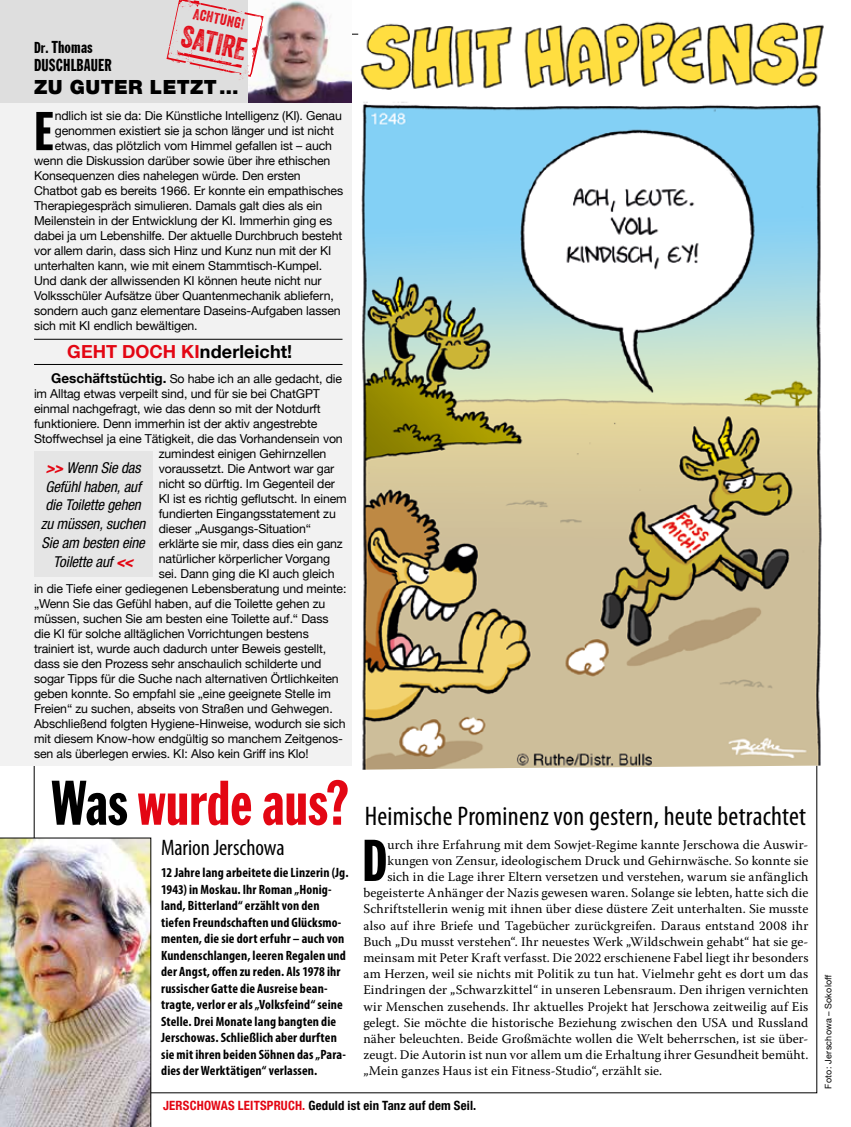
<style>
.page{position:relative;width:851px;height:1127px;background:#fff}
.page>*{position:absolute;margin:0;border:0;box-sizing:border-box;transform-origin:0 0}
.t1{font:66px "Franklin Extra Cond Gothic";color:#e30613}
.t2{font:61.8px "Franklin Extra Cond Gothic";color:#000}
.t3{font:57.3px "Franklin Extra Cond Gothic";color:#000}
.t4{font:29.85px "Veneer Two";color:#e30613}
.t5{font:condensed 27px "Myriad Pro";letter-spacing:.01em;color:#000}
.t6{font:condensed 22.5px "Myriad Pro";letter-spacing:-.005em;color:#000}
.t7{font:900 19.5px "Helvetica Neue LT Com";letter-spacing:.02em;color:#000}
.t8{font:700 18px "Helvetica Neue LT Com";letter-spacing:.005em;color:#000}
.t9{font:18px/18px "Franklin Extra Cond Gothic";letter-spacing:.01em;color:#000}
.t10{font:italic condensed 15px/18.8px "Helvetica Neue LT Com";letter-spacing:-.01em;color:#000;text-align:center}
.t11{font:14.85px "Veneer Two";color:#e30613}
.t12{font:700 condensed 13.5px/16.5px "Myriad Pro";letter-spacing:.01em;color:#000}
.t13{font:13.2px "Warnock Pro";letter-spacing:.01em;color:#000}
.t14{font:700 condensed 12.75px "Helvetica Neue LT Com";letter-spacing:.015em;color:#000}
.t15{font:12.3px "Helvetica Neue";letter-spacing:-.01em;color:#000}
.t16{font:9px "Helvetica Neue";letter-spacing:.025em;color:#000}
.s1{font-size:16.5px}
.s2{color:#e30613}
.s3{font-family:"Helvetica Neue LT Com";font-weight:700;font-size:13.5px}
.s4{font-weight:900;color:#e30613}
.s5{color:#000}
</style>
<div class="page">
<img style="left:358px;top:21px;width:466px;height:749px">
<img style="left:0;top:838px;width:151px;height:289px">
<div style="left:0;top:0;width:351px;height:765px;background:#f2f2f2"></div>
<hr style="left:34px;top:339px;width:308px;height:1px;background:#000">
<hr style="left:34px;top:364px;width:308px;height:1px;background:#000">
<div style="left:0;top:0;width:351px;height:102px;background:#dedede"></div>
<img style="left:249px;top:0;width:102px;height:102px">
<svg style="left:166px;top:0;width:97px;height:80px"></svg>
<div style="left:34px;top:451px;width:118px;height:126px;background:#e5e5e5"></div>
<p class="t11" style="left:195px;top:5px;width:54px;rotate:12deg">Achtung!</p>
<h3 class="t4" style="left:185px;top:18px;width:67px;rotate:12deg">SATIRE</h3>
<h3 class="t9" style="left:34px;top:38px;width:79px"><span class="s1">Dr.</span> Thomas<br>DUSCHLBAUER</h3>
<h3 class="t7" style="left:34px;top:75px;width:206px">ZU GUTER LETZT …</h3>
<h3 class="t3" style="left:34px;top:101px;width:21px">E</h3>
<p class="t15" style="left:55px;top:107px;width:288px">ndlich ist sie da: Die Künstliche Intelligenz (KI). Genau</p>
<p class="t15" style="left:55px;top:122px;width:280px">genommen existiert sie ja schon länger und ist nicht</p>
<p class="t15" style="left:55px;top:137px;width:279px">etwas, das plötzlich vom Himmel gefallen ist – auch</p>
<p class="t15" style="left:34px;top:152px;width:298px">wenn die Diskussion darüber sowie über ihre ethischen</p>
<p class="t15" style="left:34px;top:167px;width:268px">Konsequenzen dies nahelegen würde. Den ersten</p>
<p class="t15" style="left:34px;top:182px;width:310px">Chatbot gab es bereits 1966. Er konnte ein empathisches</p>
<p class="t15" style="left:34px;top:197px;width:290px">Therapiegespräch simulieren. Damals galt dies als ein</p>
<p class="t15" style="left:34px;top:212px;width:299px">Meilenstein in der Entwicklung der KI. Immerhin ging es</p>
<p class="t15" style="left:34px;top:227px;width:310px">dabei ja um Lebenshilfe. Der aktuelle Durchbruch besteht</p>
<p class="t15" style="left:34px;top:242px;width:299px">vor allem darin, dass sich Hinz und Kunz nun mit der KI</p>
<p class="t15" style="left:34px;top:257px;width:289px">unterhalten kann, wie mit einem Stammtisch-Kumpel.</p>
<p class="t15" style="left:34px;top:272px;width:289px">Und dank der allwissenden KI können heute nicht nur</p>
<p class="t15" style="left:34px;top:287px;width:301px">Volksschüler Aufsätze über Quantenmechanik abliefern,</p>
<p class="t15" style="left:34px;top:302px;width:308px">sondern auch ganz elementare Daseins-Aufgaben lassen</p>
<p class="t15" style="left:34px;top:317px;width:165px">sich mit KI endlich bewältigen.</p>
<h3 class="t8" style="left:67px;top:340px;width:226px"><span class="s2">GEHT DOCH KI</span>nderleicht!</h3>
<p class="t15" style="left:51px;top:370px;width:292px"><span class="s3">Geschäftstüchtig.</span> So habe ich an alle gedacht, die</p>
<p class="t15" style="left:34px;top:385px;width:287px">im Alltag etwas verpeilt sind, und für sie bei ChatGPT</p>
<p class="t15" style="left:34px;top:400px;width:288px">einmal nachgefragt, wie das denn so mit der Notdurft</p>
<p class="t15" style="left:34px;top:415px;width:285px">funktioniere. Denn immerhin ist der aktiv angestrebte</p>
<p class="t15" style="left:34px;top:430px;width:310px">Stoffwechsel ja eine Tätigkeit, die das Vorhandensein von</p>
<p class="t15" style="left:159px;top:445px;width:169px">zumindest einigen Gehirnzellen</p>
<p class="t15" style="left:159px;top:460px;width:177px">voraussetzt. Die Antwort war gar</p>
<p class="t15" style="left:159px;top:475px;width:178px">nicht so dürftig. Im Gegenteil der</p>
<p class="t15" style="left:159px;top:490px;width:189px">KI ist es richtig geflutscht. In einem</p>
<p class="t15" style="left:159px;top:505px;width:178px">fundierten Eingangsstatement zu</p>
<p class="t15" style="left:159px;top:520px;width:154px">dieser „Ausgangs-Situation“</p>
<p class="t15" style="left:159px;top:535px;width:185px">erklärte sie mir, dass dies ein ganz</p>
<p class="t15" style="left:159px;top:550px;width:173px">natürlicher körperlicher Vorgang</p>
<p class="t15" style="left:159px;top:565px;width:177px">sei. Dann ging die KI auch gleich</p>
<p class="t15" style="left:34px;top:580px;width:314px">in die Tiefe einer gediegenen Lebensberatung und meinte:</p>
<p class="t15" style="left:34px;top:595px;width:293px">„Wenn Sie das Gefühl haben, auf die Toilette gehen zu</p>
<p class="t15" style="left:34px;top:610px;width:296px">müssen, suchen Sie am besten eine Toilette auf.“ Dass</p>
<p class="t15" style="left:34px;top:625px;width:276px">die KI für solche alltäglichen Vorrichtungen bestens</p>
<p class="t15" style="left:34px;top:640px;width:294px">trainiert ist, wurde auch dadurch unter Beweis gestellt,</p>
<p class="t15" style="left:34px;top:655px;width:289px">dass sie den Prozess sehr anschaulich schilderte und</p>
<p class="t15" style="left:34px;top:670px;width:306px">sogar Tipps für die Suche nach alternativen Örtlichkeiten</p>
<p class="t15" style="left:34px;top:685px;width:298px">geben konnte. So empfahl sie „eine geeignete Stelle im</p>
<p class="t15" style="left:34px;top:700px;width:300px">Freien“ zu suchen, abseits von Straßen und Gehwegen.</p>
<p class="t15" style="left:34px;top:715px;width:313px">Abschließend folgten Hygiene-Hinweise, wodurch sie sich</p>
<p class="t15" style="left:34px;top:730px;width:310px">mit diesem Know-how endgültig so manchem Zeitgenos-</p>
<p class="t15" style="left:34px;top:745px;width:276px">sen als überlegen erwies. KI: Also kein Griff ins Klo!</p>
<p class="t10" style="left:41px;top:458px;width:106px"><span class="s4">&gt;&gt;</span> Wenn Sie das<br>Gefühl haben, auf die Toilette gehen zu müssen, suchen<br>Sie am besten eine<br>Toilette auf <span class="s4">&lt;&lt;</span></p>
<h1 class="t1" style="left:51px;top:768px;width:299px"><span class="s5">Was</span> wurde aus?</h1>
<h3 class="t6" style="left:161px;top:833px;width:125px">Marion Jerschowa</h3>
<p class="t12" style="left:161px;top:864px;width:189px">12 Jahre lang arbeitete die Linzerin (Jg.<br>1943) in Moskau. Ihr Roman „Honig&shy;land, Bitterland“ erzählt von den tiefen Freundschaften und Glücksmo&shy;menten, die sie dort erfuhr – auch von Kundenschlangen, leeren Regalen und der Angst, offen zu reden. Als 1978 ihr russischer Gatte die Ausreise bean&shy;tragte, verlor er als „Volksfeind“ seine Stelle. Drei Monate lang bangten die Jerschowas. Schließlich aber durften sie mit ihren beiden Söhnen das „Para&shy;dies der Werktätigen“ verlassen.</p>
<h3 class="t5" style="left:365px;top:800px;width:443px">Heimische Prominenz von gestern, heute betrachtet</h3>
<h2 class="t2" style="left:362px;top:828px;width:27px">D</h2>
<p class="t13" style="left:387px;top:836px;width:422px">urch ihre Erfahrung mit dem Sowjet-Regime kannte Jerschowa die Auswir-</p>
<p class="t13" style="left:387px;top:852px;width:422px">kungen von Zensur, ideologischem Druck und Gehirnwäsche. So konnte sie</p>
<p class="t13" style="left:387px;top:869px;width:422px">sich in die Lage ihrer Eltern versetzen und verstehen, warum sie anfänglich</p>
<p class="t13" style="left:363px;top:885px;width:446px">begeisterte Anhänger der Nazis gewesen waren. Solange sie lebten, hatte sich die</p>
<p class="t13" style="left:363px;top:901px;width:446px">Schriftstellerin wenig mit ihnen über diese düstere Zeit unterhalten. Sie musste</p>
<p class="t13" style="left:363px;top:917px;width:446px">also auf ihre Briefe und Tagebücher zurückgreifen. Daraus entstand 2008 ihr</p>
<p class="t13" style="left:363px;top:933px;width:446px">Buch „Du musst verstehen“. Ihr neuestes Werk „Wildschwein gehabt“ hat sie ge-</p>
<p class="t13" style="left:363px;top:950px;width:446px">meinsam mit Peter Kraft verfasst. Die 2022 erschienene Fabel liegt ihr besonders</p>
<p class="t13" style="left:363px;top:966px;width:446px">am Herzen, weil sie nichts mit Politik zu tun hat. Vielmehr geht es dort um das</p>
<p class="t13" style="left:363px;top:982px;width:446px">Eindringen der „Schwarzkittel“ in unseren Lebensraum. Den ihrigen vernichten</p>
<p class="t13" style="left:363px;top:998px;width:446px">wir Menschen zusehends. Ihr aktuelles Projekt hat Jerschowa zeitweilig auf Eis</p>
<p class="t13" style="left:363px;top:1014px;width:446px">gelegt. Sie möchte die historische Beziehung zwischen den USA und Russland</p>
<p class="t13" style="left:363px;top:1031px;width:446px">näher beleuchten. Beide Großmächte wollen die Welt beherrschen, ist sie über-</p>
<p class="t13" style="left:363px;top:1047px;width:446px">zeugt. Die Autorin ist nun vor allem um die Erhaltung ihrer Gesundheit bemüht.</p>
<p class="t13" style="left:363px;top:1063px;width:300px">„Mein ganzes Haus ist ein Fitness-Studio“, erzählt sie.</p>
<p class="t14" style="left:163px;top:1097px;width:314px"><span class="s2">JERSCHOWAS LEITSPRUCH.</span> Geduld ist ein Tanz auf dem Seil.</p>
<p class="t16" style="left:821px;top:1089px;width:115px;rotate:-90deg">Foto: Jerschowa – Sokoloff</p>
</div>
